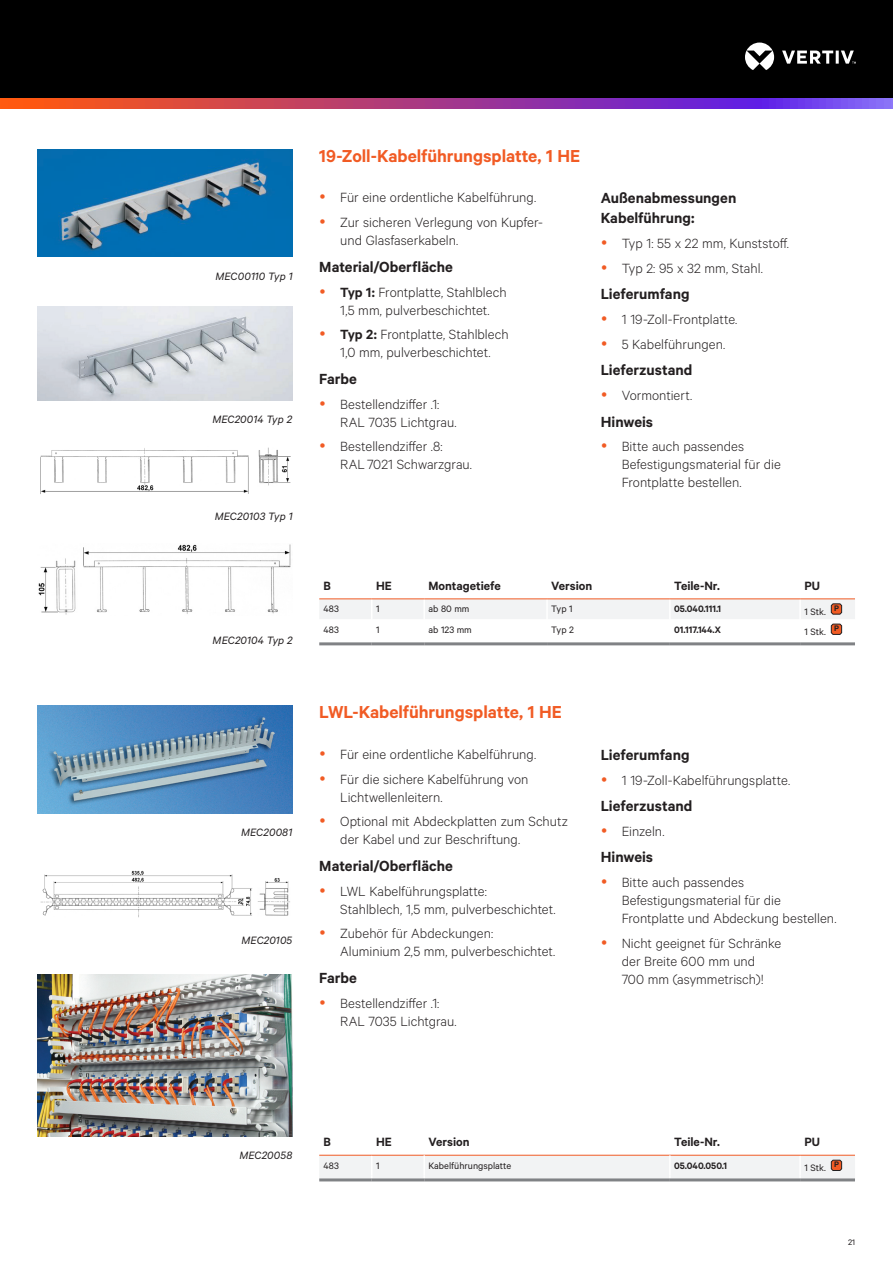
<style>
.page{position:relative;width:893px;height:1263px;background:#fff}
.page>*{position:absolute;margin:0;border:0;box-sizing:border-box;transform-origin:0 0}
.Vertiv_Orange_Main_H{font:600 19.5px "Calibre";letter-spacing:-.005em;color:#f15b24}
.Vertiv_Heading{font:600 16.5px/19.8px "Calibre";color:#231f20}
.t1{font:300 15px/18px "Calibre";color:#231f20}
.Table_Header_Black{font:600 13.5px "Calibre";color:#231f20}
.Vertiv_Caption{font:italic 12px "Calibre";letter-spacing:.01em;color:#231f20}
.Table_Body{font:10.5px "Calibre";color:#231f20}
.Table_Body-2{font:600 10.5px "Calibre";color:#231f20}
.t2{font:600 9px "Calibre";color:#231f20}
.t3{font:9px "Calibre";color:#231f20}
.s1{font-weight:600}
</style>
<div class="page">
<div style="left:0;top:0;width:893px;height:108px;background:#000"></div>
<svg style="left:745px;top:43px;width:111px;height:27px"></svg>
<svg style="left:0;top:98px;width:893px;height:11px;background:#a83e89"></svg>
<img style="left:37px;top:705px;width:255px;height:108px">
<img style="left:37px;top:975px;width:255px;height:161px">
<img style="left:40px;top:870px;width:250px;height:48px">
<hr style="left:319px;top:642px;width:53px;height:3px;background:#808285">
<hr style="left:372px;top:642px;width:52px;height:3px;background:#808285">
<hr style="left:424px;top:642px;width:123px;height:3px;background:#808285">
<hr style="left:547px;top:642px;width:123px;height:3px;background:#808285">
<hr style="left:670px;top:642px;width:130px;height:3px;background:#808285">
<hr style="left:800px;top:642px;width:55px;height:3px;background:#808285">
<svg style="left:319px;top:599px;width:536px;height:36px"></svg>
<hr style="left:319px;top:1178px;width:53px;height:3px;background:#808285">
<hr style="left:372px;top:1178px;width:52px;height:3px;background:#808285">
<hr style="left:424px;top:1178px;width:246px;height:3px;background:#808285">
<hr style="left:670px;top:1178px;width:130px;height:3px;background:#808285">
<hr style="left:800px;top:1178px;width:55px;height:3px;background:#808285">
<svg style="left:319px;top:1155px;width:536px;height:25px"></svg>
<img style="left:38px;top:306px;width:255px;height:94px">
<img style="left:38px;top:149px;width:255px;height:108px">
<img style="left:40px;top:447px;width:251px;height:47px">
<img style="left:38px;top:544px;width:253px;height:71px">
<p class="Vertiv_Caption" style="left:215px;top:269px;width:79px">MEC00110 Typ 1</p>
<p class="Vertiv_Caption" style="left:212px;top:412px;width:81px">MEC20014 Typ 2</p>
<p class="Vertiv_Caption" style="left:215px;top:509px;width:79px">MEC20103 Typ 1</p>
<p class="Vertiv_Caption" style="left:213px;top:634px;width:81px">MEC20104 Typ 2</p>
<p class="Vertiv_Caption" style="left:241px;top:825px;width:53px">MEC20081</p>
<p class="Vertiv_Caption" style="left:241px;top:933px;width:52px">MEC20105</p>
<p class="Vertiv_Orange_Main_H" style="left:319px;top:144px;width:262px">19-Zoll-Kabelführungsplatte, 1 HE</p>
<p class="t1" style="left:340px;top:188px;width:197px">Für eine ordentliche Kabelführung.</p>
<p class="t1" style="left:340px;top:213px;width:204px">Zur sicheren Verlegung von Kupfer&shy;und Glasfaserkabeln.</p>
<p class="Vertiv_Heading" style="left:319px;top:256px;width:135px">Material/Oberfläche</p>
<p class="t1" style="left:340px;top:282px;width:168px"><span class="s1">Typ 1:</span> Frontplatte, Stahlblech<br>1,5 mm, pulverbeschichtet.</p>
<p class="t1" style="left:340px;top:325px;width:170px"><span class="s1">Typ 2:</span> Frontplatte, Stahlblech<br>1,0 mm, pulverbeschichtet.</p>
<p class="Vertiv_Heading" style="left:319px;top:368px;width:39px">Farbe</p>
<p class="t1" style="left:340px;top:394px;width:118px">Bestellendziffer .1:<br>RAL 7035 Lichtgrau.</p>
<p class="t1" style="left:340px;top:437px;width:133px">Bestellendziffer .8:<br>RAL 7021 Schwarzgrau.</p>
<p class="Vertiv_Heading" style="left:601px;top:188px;width:137px">Außenabmessungen<br>Kabelführung:</p>
<p class="t1" style="left:622px;top:234px;width:169px">Typ 1: 55 x 22 mm, Kunststoff.</p>
<p class="t1" style="left:622px;top:258px;width:143px">Typ 2: 95 x 32 mm, Stahl.</p>
<p class="Vertiv_Heading" style="left:601px;top:284px;width:90px">Lieferumfang</p>
<p class="t1" style="left:622px;top:310px;width:117px">1 19-Zoll-Frontplatte.</p>
<p class="t1" style="left:622px;top:334px;width:105px">5 Kabelführungen.</p>
<p class="Vertiv_Heading" style="left:601px;top:360px;width:93px">Lieferzustand</p>
<p class="t1" style="left:622px;top:386px;width:72px">Vormontiert.</p>
<p class="Vertiv_Heading" style="left:601px;top:411px;width:54px">Hinweis</p>
<p class="t1" style="left:622px;top:437px;width:161px">Bitte auch passendes<br>Befestigungsmaterial für die<br>Frontplatte bestellen.</p>
<p class="Table_Header_Black" style="left:323px;top:577px;width:9px">B</p>
<p class="Table_Header_Black" style="left:376px;top:577px;width:17px">HE</p>
<p class="Table_Header_Black" style="left:428px;top:577px;width:74px">Montagetiefe</p>
<p class="Table_Header_Black" style="left:551px;top:577px;width:43px">Version</p>
<p class="Table_Header_Black" style="left:674px;top:577px;width:47px">Teile-Nr.</p>
<p class="Table_Header_Black" style="left:804px;top:577px;width:17px">PU</p>
<p class="Table_Body" style="left:323px;top:603px;width:17px">483</p>
<p class="Table_Body" style="left:376px;top:603px;width:5px">1</p>
<p class="Table_Body" style="left:428px;top:603px;width:42px">ab 80 mm</p>
<p class="Table_Body" style="left:551px;top:603px;width:23px">Typ 1</p>
<p class="Table_Body-2" style="left:674px;top:603px;width:49px">05.040.111.1</p>
<p class="Table_Body" style="left:804px;top:605px;width:23px">1 Stk.</p>
<p class="t2" style="left:834px;top:603px;width:6px">P</p>
<p class="Table_Body" style="left:323px;top:623px;width:17px">483</p>
<p class="Table_Body" style="left:376px;top:623px;width:5px">1</p>
<p class="Table_Body" style="left:428px;top:623px;width:45px">ab 123 mm</p>
<p class="Table_Body" style="left:551px;top:623px;width:24px">Typ 2</p>
<p class="Table_Body-2" style="left:674px;top:623px;width:48px">01.117.144.X</p>
<p class="Table_Body" style="left:804px;top:625px;width:23px">1 Stk.</p>
<p class="t2" style="left:834px;top:623px;width:6px">P</p>
<p class="Vertiv_Orange_Main_H" style="left:319px;top:700px;width:244px">LWL-Kabelführungsplatte, 1 HE</p>
<p class="t1" style="left:340px;top:744px;width:197px">Für eine ordentliche Kabelführung.</p>
<p class="t1" style="left:340px;top:769px;width:190px">Für die sichere Kabelführung von<br>Lichtwellenleitern.</p>
<p class="t1" style="left:340px;top:812px;width:229px">Optional mit Abdeckplatten zum Schutz der Kabel und zur Beschriftung.</p>
<p class="Vertiv_Heading" style="left:319px;top:855px;width:135px">Material/Oberfläche</p>
<p class="t1" style="left:340px;top:881px;width:217px">LWL Kabelführungsplatte:<br>Stahlblech, 1,5 mm, pulverbeschichtet.</p>
<p class="t1" style="left:340px;top:924px;width:217px">Zubehör für Abdeckungen:<br>Aluminium 2,5 mm, pulverbeschichtet.</p>
<p class="Vertiv_Heading" style="left:319px;top:967px;width:39px">Farbe</p>
<p class="t1" style="left:340px;top:993px;width:118px">Bestellendziffer .1:<br>RAL 7035 Lichtgrau.</p>
<p class="Vertiv_Heading" style="left:601px;top:744px;width:90px">Lieferumfang</p>
<p class="t1" style="left:622px;top:770px;width:170px">1 19-Zoll-Kabelführungsplatte.</p>
<p class="Vertiv_Heading" style="left:601px;top:795px;width:93px">Lieferzustand</p>
<p class="t1" style="left:622px;top:821px;width:44px">Einzeln.</p>
<p class="Vertiv_Heading" style="left:601px;top:847px;width:54px">Hinweis</p>
<p class="t1" style="left:622px;top:873px;width:216px">Bitte auch passendes<br>Befestigungsmaterial für die<br>Frontplatte und Abdeckung bestellen.</p>
<p class="t1" style="left:622px;top:933px;width:161px">Nicht geeignet für Schränke der Breite 600 mm und<br>700 mm (asymmetrisch)!</p>
<p class="Vertiv_Caption" style="left:239px;top:1149px;width:54px">MEC20058</p>
<p class="Table_Header_Black" style="left:323px;top:1134px;width:9px">B</p>
<p class="Table_Header_Black" style="left:376px;top:1134px;width:17px">HE</p>
<p class="Table_Header_Black" style="left:428px;top:1134px;width:43px">Version</p>
<p class="Table_Header_Black" style="left:674px;top:1134px;width:47px">Teile-Nr.</p>
<p class="Table_Header_Black" style="left:804px;top:1134px;width:17px">PU</p>
<p class="Table_Body" style="left:323px;top:1159px;width:17px">483</p>
<p class="Table_Body" style="left:376px;top:1159px;width:5px">1</p>
<p class="Table_Body" style="left:428px;top:1159px;width:84px">Kabelführungsplatte</p>
<p class="Table_Body-2" style="left:674px;top:1159px;width:54px">05.040.050.1</p>
<p class="Table_Body" style="left:804px;top:1161px;width:23px">1 Stk.</p>
<p class="t2" style="left:834px;top:1159px;width:6px">P</p>
<p class="t3" style="left:848px;top:1236px;width:9px">21</p>
</div>
